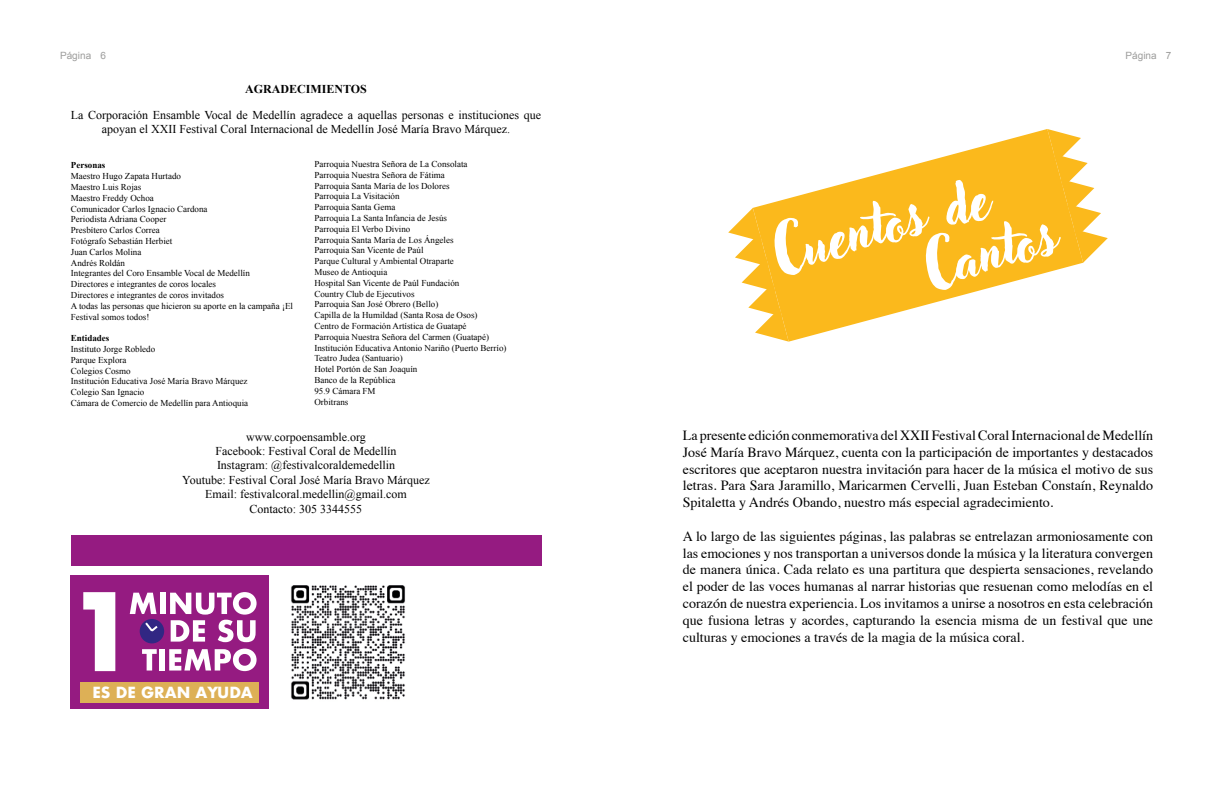
<style>
.page{position:relative;width:1224px;height:792px;background:#fff}
.page>*{position:absolute;margin:0;border:0;box-sizing:border-box;transform-origin:0 0}
.t1{font:56.3px "Adlery Pro";color:#fff}
.t2{font:700 14.9px "Futura";color:#fff}
.t3{font:14px/16.8px "Times";color:#000;text-align:justify}
.t4{font:12px/14.4px "Times New Roman";color:#000;text-align:center}
.t5{font:700 12px "Times New Roman";color:#000}
.t6{font:10px "Arial";color:#9d9d9c}
.t7{font:9px/10.8px "Times New Roman";color:#000}
.t8{font:700 9px "Times New Roman";color:#000}
</style>
<div class="page">
<svg style="left:782px;top:129px;width:300px;height:175px;fill:#fbb91c"></svg>
<svg style="left:946px;top:179px;width:47px;height:46px"></svg>
<svg style="left:728px;top:200px;width:202px;height:142px"></svg>
<svg style="left:1047px;top:129px;width:61px;height:134px"></svg>
<div style="left:71px;top:535px;width:470px;height:31px;background:#951b81"></div>
<div style="left:71px;top:575px;width:198px;height:133px;background:#951b81"></div>
<div style="left:80px;top:682px;width:179px;height:20px;background:#ddb056"></div>
<svg style="left:83px;top:592px;width:32px;height:79px"></svg>
<svg style="left:130px;top:593px;width:27px;height:21px"></svg>
<div style="left:160px;top:593px;width:6px;height:21px;background:#fff"></div>
<svg style="left:170px;top:592px;width:87px;height:50px"></svg>
<svg style="left:142px;top:649px;width:15px;height:22px"></svg>
<div style="left:159px;top:649px;width:6px;height:22px;background:#fff"></div>
<svg style="left:169px;top:649px;width:88px;height:22px"></svg>
<div style="left:140px;top:619px;width:24px;height:24px;background:#312783;border-radius:50%"></div>
<svg style="left:143px;top:620px;width:17px;height:12px"></svg>
<img style="left:291px;top:585px;width:114px;height:115px">
<p class="t6" style="left:60px;top:49px;width:47px">Página 6</p>
<p class="t6" style="left:1126px;top:49px;width:47px">Página 7</p>
<h3 class="t5" style="left:245px;top:81px;width:123px">AGRADECIMIENTOS</h3>
<h3 class="t4" style="left:71px;top:107px;width:472px">La Corporación Ensamble Vocal de Medellín agradece a aquellas personas e instituciones que apoyan el XXII Festival Coral Internacional de Medellín José María Bravo Márquez.</h3>
<p class="t8" style="left:71px;top:159px;width:36px">Personas</p>
<p class="t7" style="left:71px;top:171px;width:224px">Maestro Hugo Zapata Hurtado<br>Maestro Luis Rojas<br>Maestro Freddy Ochoa<br>Comunicador Carlos Ignacio Cardona<br>Periodista Adriana Cooper<br>Presbítero Carlos Correa<br>Fotógrafo Sebastián Herbiet<br>Juan Carlos Molina<br>Andrés Roldán<br>Integrantes del Coro Ensamble Vocal de Medellín<br>Directores e integrantes de coros locales<br>Directores e integrantes de coros invitados<br>A todas las personas que hicieron su aporte en la campaña ¡El<br>Festival somos todos!</p>
<p class="t8" style="left:71px;top:332px;width:40px">Entidades</p>
<p class="t7" style="left:71px;top:344px;width:179px">Instituto Jorge Robledo<br>Parque Explora<br>Colegios Cosmo<br>Institución Educativa José María Bravo Márquez<br>Colegio San Ignacio<br>Cámara de Comercio de Medellín para Antioquia</p>
<p class="t7" style="left:314px;top:158px;width:194px">Parroquia Nuestra Señora de La Consolata<br>Parroquia Nuestra Señora de Fátima<br>Parroquia Santa María de los Dolores<br>Parroquia La Visitación<br>Parroquia Santa Gema<br>Parroquia La Santa Infancia de Jesús<br>Parroquia El Verbo Divino<br>Parroquia Santa María de Los Ángeles<br>Parroquia San Vicente de Paúl<br>Parque Cultural y Ambiental Otraparte<br>Museo de Antioquia<br>Hospital San Vicente de Paúl Fundación<br>Country Club de Ejecutivos<br>Parroquia San José Obrero (Bello)<br>Capilla de la Humildad (Santa Rosa de Osos)<br>Centro de Formación Artística de Guatapé<br>Parroquia Nuestra Señora del Carmen (Guatapé)<br>Institución Educativa Antonio Nariño (Puerto Berrío)<br>Teatro Judea (Santuario)<br>Hotel Portón de San Joaquín<br>Banco de la República<br>95.9 Cámara FM<br>Orbitrans</p>
<h3 class="t4" style="left:182px;top:429px;width:249px">www.corpoensamble.org<br>Facebook: Festival Coral de Medellín<br>Instagram: @festivalcoraldemedellin<br>Youtube: Festival Coral José María Bravo Márquez Email: festivalcoral.medellin@gmail.com Contacto: 305 3344555</h3>
<h2 class="t2" style="left:92px;top:682px;width:162px">ES DE GRAN AYUDA</h2>
<h1 class="t1" style="left:917px;top:236px;width:136px;rotate:-15deg">Cantos</h1>
<p class="t3" style="left:683px;top:426px;width:472px">La presente edición conmemorativa del XXII Festival Coral Internacional de Medellín José María Bravo Márquez, cuenta con la participación de importantes y destacados escritores que aceptaron nuestra invitación para hacer de la música el motivo de sus letras. Para Sara Jaramillo, Maricarmen Cervelli, Juan Esteban Constaín, Reynaldo Spitaletta y Andrés Obando, nuestro más especial agradecimiento.</p>
<p class="t3" style="left:683px;top:526px;width:472px">A lo largo de las siguientes páginas, las palabras se entrelazan armoniosamente con las emociones y nos transportan a universos donde la música y la literatura convergen de manera única. Cada relato es una partitura que despierta sensaciones, revelando el poder de las voces humanas al narrar historias que resuenan como melodías en el corazón de nuestra experiencia. Los invitamos a unirse a nosotros en esta celebración que fusiona letras y acordes, capturando la esencia misma de un festival que une culturas y emociones a través de la magia de la música coral.</p>
</div>
